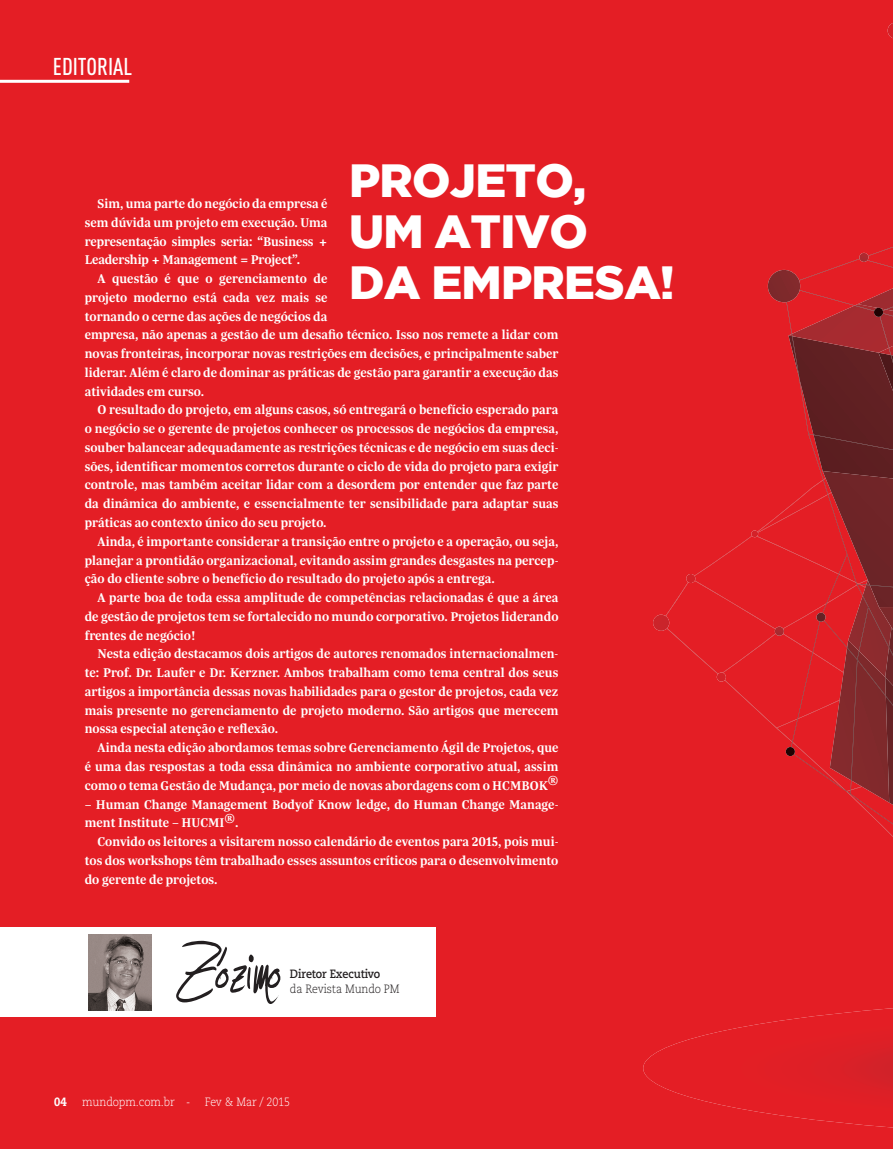
<style>
.page{position:relative;width:893px;height:1149px;background:#fff}
.page>*{position:absolute;margin:0;border:0;box-sizing:border-box;transform-origin:0 0}
.t1{font:160.95px "Jellyka Estryas Handwriting";color:#231f20;scale:.77 1}
.t2{font:900 46.35px/51px "Gotham";letter-spacing:-.015em;color:#fff}
.t3{font:500 24px "DIN Cond";color:#fff}
.t4{font:600 13.5px/18.8px "Trola";color:#fff;text-align:justify}
.t5{font:300 12px "Caecilia LT Std";letter-spacing:-.01em;color:#fff;scale:.9 1}
.t6{font:700 12px "Caecilia LT Std";letter-spacing:-.01em;color:#231f20;scale:.9 1}
.t7{font:300 12px "Caecilia LT Std";letter-spacing:-.01em;color:#231f20;scale:.9 1}
.t8{font:800 12px "Caecilia LT Std";color:#fff;scale:.88 1}
</style>
<div class="page">
<div style="left:0;top:0;width:893px;height:1148px;background:#e41e25"></div>
<svg style="left:643px;top:1007px;width:250px;height:120px;background:#e21f26"></svg>
<div style="left:665px;top:478px;width:228px;height:358px;background:#e41e25"></div>
<div style="left:786px;top:247px;width:107px;height:577px;background:#e41e25"></div>
<svg style="left:888px;top:23px;width:5px;height:15px"></svg>
<svg style="left:686px;top:573px;width:9px;height:10px"></svg>
<svg style="left:751px;top:530px;width:7px;height:7px"></svg>
<svg style="left:717px;top:672px;width:9px;height:9px"></svg>
<svg style="left:768px;top:270px;width:125px;height:534px;background:#b02328"></svg>
<svg style="left:859px;top:253px;width:9px;height:9px"></svg>
<svg style="left:653px;top:614px;width:16px;height:16px"></svg>
<div style="left:0;top:927px;width:436px;height:89px;background:#fff"></div>
<img style="left:89px;top:934px;width:62px;height:76px">
<hr style="left:0;top:80px;width:129px;height:3px;background:#fff">
<h3 class="t3" style="left:53px;top:52px;width:81px">EDITORIAL</h3>
<h2 class="t2" style="left:349px;top:154px;width:327px">PROJETO,<br>UM ATIVO<br>DA EMPRESA!</h2>
<p class="t4" style="left:85px;top:194px;width:244px;text-indent:13px">Sim, uma parte do negócio da empresa é sem dúvida um projeto em execução. Uma representação simples seria: “Business + Leadership + Management = Project”.</p>
<p class="t4" style="left:85px;top:269px;width:475px;text-align:left;text-indent:13px">A questão é que o gerenciamento de<br>projeto moderno está cada vez mais se<br>tornando o cerne das ações de negócios da<br>empresa, não apenas a gestão de um desafio técnico. Isso nos remete a lidar com novas fronteiras, incorporar novas restrições em decisões, e principalmente saber liderar. Além é claro de dominar as práticas de gestão para garantir a execução das atividades em curso.</p>
<p class="t4" style="left:85px;top:400px;width:475px;text-indent:13px">O resultado do projeto, em alguns casos, só entregará o benefício esperado para o negócio se o gerente de projetos conhecer os processos de negócios da empresa, souber balancear adequadamente as restrições técnicas e de negócio em suas deci&shy;sões, identificar momentos corretos durante o ciclo de vida do projeto para exigir controle, mas também aceitar lidar com a desordem por entender que faz parte da dinâmica do ambiente, e essencialmente ter sensibilidade para adaptar suas práticas ao contexto único do seu projeto.</p>
<p class="t4" style="left:85px;top:531px;width:475px;text-indent:13px">Ainda, é importante considerar a transição entre o projeto e a operação, ou seja, planejar a prontidão organizacional, evitando assim grandes desgastes na percep&shy;ção do cliente sobre o benefício do resultado do projeto após a entrega.</p>
<p class="t4" style="left:85px;top:587px;width:475px;text-indent:13px">A parte boa de toda essa amplitude de competências relacionadas é que a área de gestão de projetos tem se fortalecido no mundo corporativo. Projetos liderando frentes de negócio!</p>
<p class="t4" style="left:85px;top:644px;width:475px;text-indent:13px">Nesta edição destacamos dois artigos de autores renomados internacionalmen&shy;te: Prof. Dr. Laufer e Dr. Kerzner. Ambos trabalham como tema central dos seus artigos a importância dessas novas habilidades para o gestor de projetos, cada vez mais presente no gerenciamento de projeto moderno. São artigos que merecem nossa especial atenção e reflexão.</p>
<p class="t4" style="left:85px;top:737px;width:475px;text-indent:13px">Ainda nesta edição abordamos temas sobre Gerenciamento Ágil de Projetos, que é uma das respostas a toda essa dinâmica no ambiente corporativo atual, assim como o tema Gestão de Mudança, por meio de novas abordagens com o HCMBOK®</p>
<p class="t4" style="left:85px;top:794px;width:475px">– Human Change Management Bodyof Know ledge, do Human Change Manage&shy;ment Institute – HUCMI®.</p>
<p class="t4" style="left:85px;top:831px;width:475px;text-indent:13px">Convido os leitores a visitarem nosso calendário de eventos para 2015, pois mui&shy;tos dos workshops têm trabalhado esses assuntos críticos para o desenvolvimento do gerente de projetos.</p>
<h1 class="t1" style="left:177px;top:899px;width:137px">Zózimo</h1>
<p class="t6" style="left:290px;top:966px;width:102px">Diretor Executivo</p>
<p class="t7" style="left:290px;top:981px;width:123px">da Revista Mundo PM</p>
<p class="t8" style="left:54px;top:1093px;width:16px">04</p>
<p class="t5" style="left:82px;top:1094px;width:232px">mundopm.com.br - Fev &amp; Mar / 2015</p>
</div>
